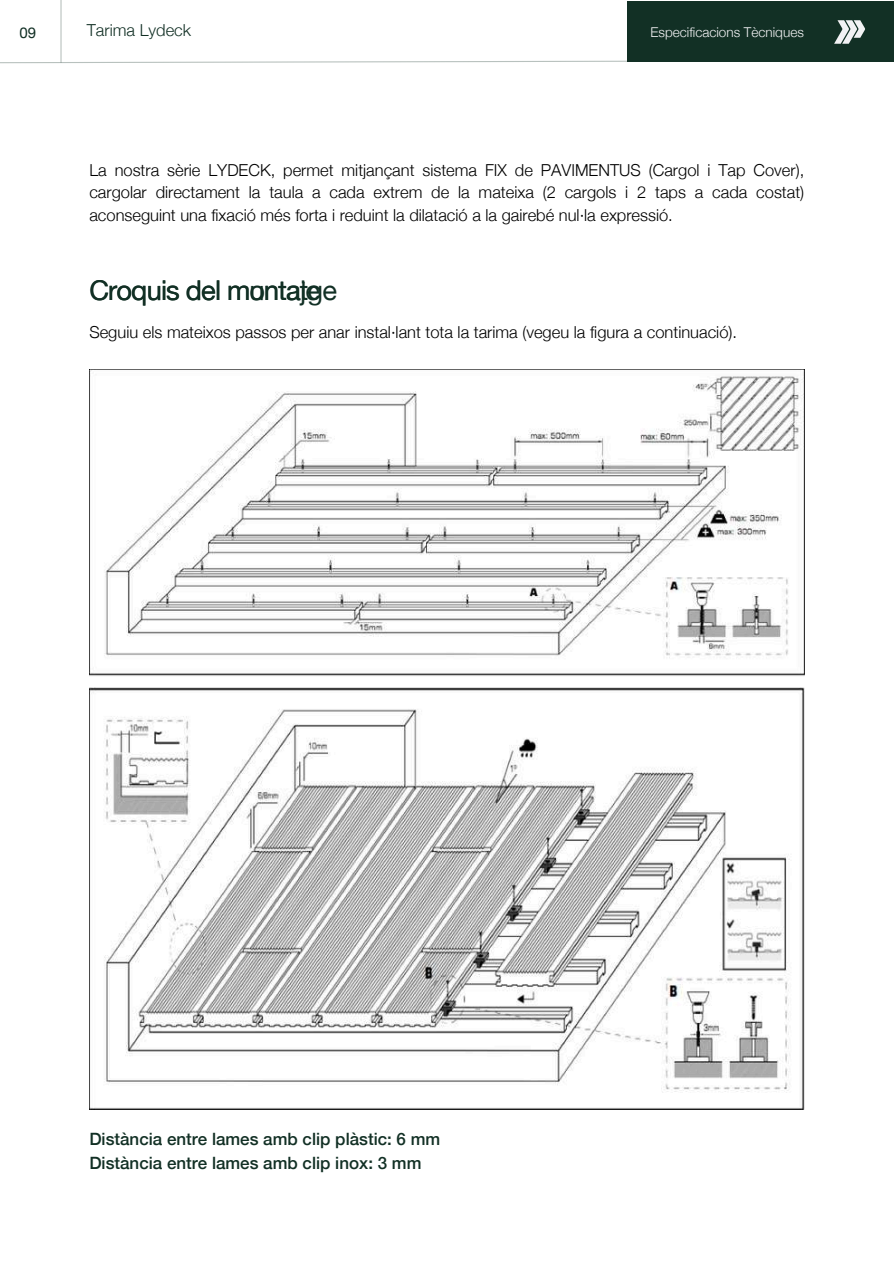
<style>
.page{position:relative;width:894px;height:1264px;background:#fff}
.page>*{position:absolute;margin:0;border:0;box-sizing:border-box;transform-origin:0 0}
.t1{font:27.3px "Helvetica Neue";letter-spacing:-.03em;color:#123025}
.t2{font:500 16.95px/23.7px "Helvetica Neue";color:#123025}
.t3{font:300 16.5px/22.5px "Helvetica Neue";color:#000;text-align:justify}
.t4{font:300 16.5px "Helvetica Neue";color:#123025}
.t5{font:15px "Helvetica Neue";color:#123025}
.t6{font:300 13.5px "Helvetica Neue";color:#f2f2f4}
</style>
<div class="page">
<img style="left:89px;top:369px;width:715px;height:307px">
<img style="left:89px;top:687px;width:715px;height:422px">
<div style="left:626px;top:1px;width:267px;height:61px;background:#123025"></div>
<svg style="left:834px;top:20px;width:30px;height:24px"></svg>
<hr style="left:60px;top:0;width:2px;height:63px;background:#123025">
<svg style="left:0;top:60px;width:627px;height:3px"></svg>
<p class="t5" style="left:19px;top:23px;width:18px">09</p>
<p class="t4" style="left:87px;top:20px;width:106px">Tarima Lydeck</p>
<p class="t6" style="left:650px;top:23px;width:155px">Especificacions Tècniques</p>
<p class="t3" style="left:89px;top:158px;width:716px">La nostra sèrie LYDECK, permet mitjançant sistema FIX de PAVIMENTUS (Cargol i Tap Cover), cargolar directament la taula a cada extrem de la mateixa (2 cargols i 2 taps a cada costat) aconseguint una fixació més forta i reduint la dilatació a la gairebé nul·la expressió.</p>
<h1 class="t1" style="left:89px;top:274px;width:249px">Croquis del muntatge</h1>
<h1 class="t1" style="left:249px;top:274px;width:17px">o</h1>
<h1 class="t1" style="left:300px;top:274px;width:21px">je</h1>
<p class="t3" style="left:89px;top:321px;width:649px">Seguiu els mateixos passos per anar instal·lant tota la tarima (vegeu la figura a continuació).</p>
<p class="t2" style="left:89px;top:1127px;width:352px">Distància entre lames amb clip plàstic: 6 mm<br>Distància entre lames amb clip inox: 3 mm</p>
</div>
